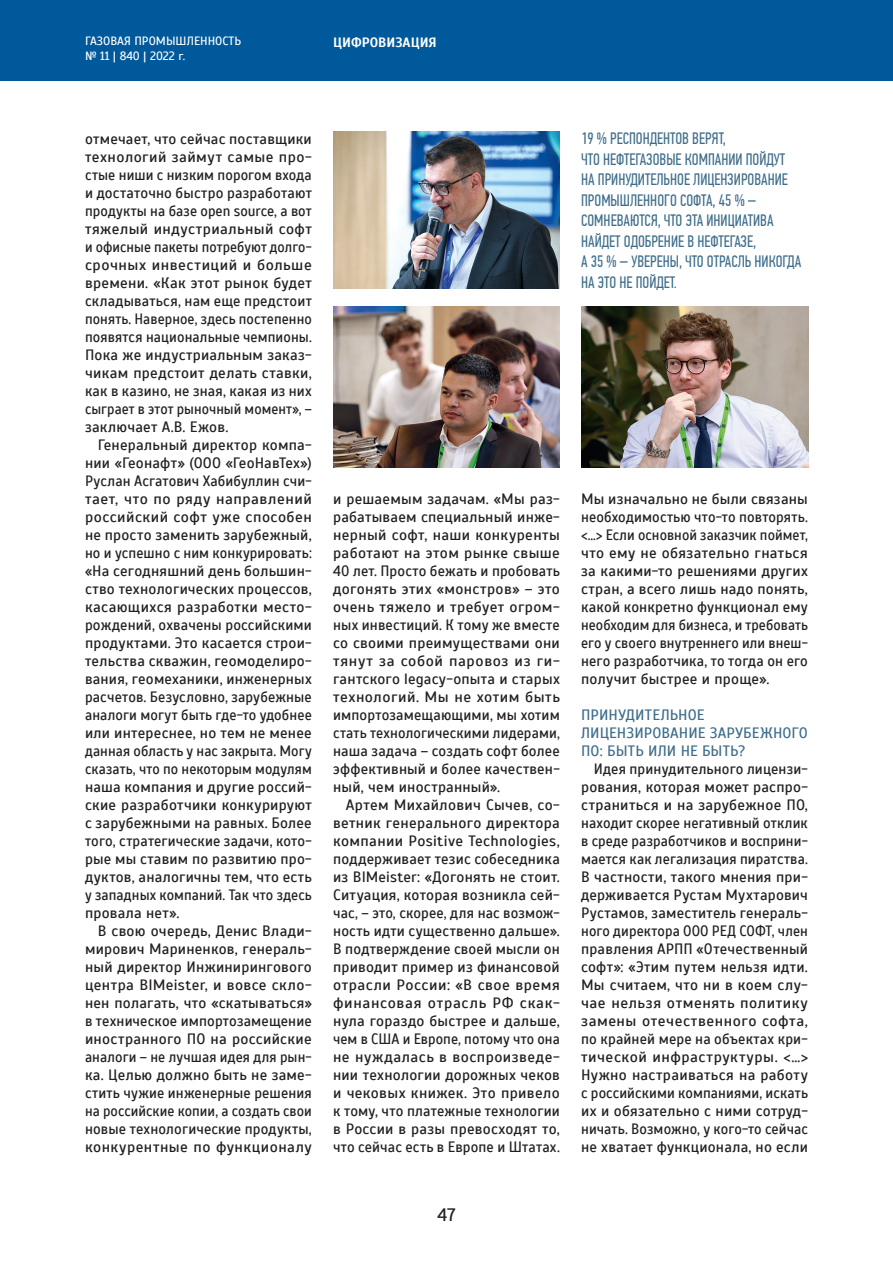
<style>
.page{position:relative;width:893px;height:1263px;background:#fff}
.page>*{position:absolute;margin:0;border:0;box-sizing:border-box;transform-origin:0 0}
.t1{font:18px "Scada";color:#231f20}
.t2{font:16.5px/20.5px "PF Din Text Comp Pro";color:#3e6d8b}
.text-main{font:15px/18px "Scada";letter-spacing:.01em;color:#231f20;text-align:justify}
.text-main-2{font:15px/18px "Scada";letter-spacing:.01em;color:#231f20;text-align:justify;scale:.96 1}
.podzag_нов{font:15px/18px "Scada";letter-spacing:.005em;color:#3e6d8b}
.t3{font:700 13.5px "Scada";color:#fff}
.t4{font:12px/14.4px "Scada";color:#fff}
</style>
<div class="page">
<div style="left:0;top:0;width:893px;height:81px;background:#00599b"></div>
<img style="left:581px;top:306px;width:227px;height:162px">
<img style="left:333px;top:132px;width:227px;height:156px">
<img style="left:333px;top:306px;width:227px;height:162px">
<p class="t4" style="left:85px;top:34px;width:158px">ГАЗОВАЯ ПРОМЫШЛЕННОСТЬ № 11 | 840 | 2022 г.</p>
<p class="t3" style="left:333px;top:34px;width:105px">ЦИФРОВИЗАЦИЯ</p>
<p class="text-main" style="left:85px;top:130px;width:228px">отмечает, что сейчас поставщики технологий займут самые про&shy;стые ниши с низким порогом входа и достаточно быстро разработают продукты на базе open source, а вот тяжелый индустриальный софт и офисные пакеты потребуют долго&shy;срочных инвестиций и больше времени. «Как этот рынок будет складываться, нам еще предстоит понять. Наверное, здесь постепенно появятся национальные чемпионы.<br>Пока же индустриальным заказ&shy;чикам предстоит делать ставки, как в казино, не зная, какая из них сыграет в этот рыночный момент», – заключает А.В. Ежов.</p>
<p class="text-main" style="left:85px;top:436px;width:228px;text-indent:13px">Генеральный директор компа&shy;нии «Геонафт» (ООО «ГеоНавТех»)<br>Руслан Асгатович Хабибуллин счи&shy;тает, что по ряду направлений российский софт уже способен не просто заменить зарубежный, но и успешно с ним конкурировать: «На сегодняшний день большин&shy;ство технологических процессов, касающихся разработки место&shy;рождений, охвачены российскими продуктами. Это касается строи&shy;тельства скважин, геомоделиро&shy;вания, геомеханики, инженерных расчетов. Безусловно, зарубежные аналоги могут быть где‑то удобнее или интереснее, но тем не менее данная область у нас закрыта. Могу сказать, что по некоторым модулям наша компания и другие россий&shy;ские разработчики конкурируют с зарубежными на равных. Более того, стратегические задачи, кото&shy;рые мы ставим по развитию про&shy;дуктов, аналогичны тем, что есть у западных компаний. Так что здесь провала нет».</p>
<p class="text-main" style="left:85px;top:922px;width:228px;text-indent:13px">В свою очередь, Денис Влади&shy;мирович Мариненков, генераль&shy;ный директор Инжинирингового центра BIMeister, и вовсе скло&shy;нен полагать, что «скатываться» в техническое импортозамещение иностранного ПО на российские аналоги – не лучшая идея для рын&shy;ка. Целью должно быть не заме&shy;стить чужие инженерные решения на российские копии, а создать свои новые технологические продукты, конкурентные по функционалу</p>
<p class="text-main" style="left:333px;top:490px;width:228px">и решаемым задачам. «Мы раз&shy;рабатываем специальный инже&shy;нерный софт, наши конкуренты работают на этом рынке свыше 40 лет. Просто бежать и пробовать догонять этих «монстров» – это очень тяжело и требует огром&shy;ных инвестиций. К тому же вместе со своими преимуществами они тянут за собой паровоз из ги&shy;гантского legacy-опыта и старых технологий. Мы не хотим быть импортозамещающими, мы хотим стать технологическими лидерами, наша задача – создать софт более эффективный и более качествен&shy;ный, чем иностранный».</p>
<p class="text-main" style="left:333px;top:796px;width:228px;text-indent:13px">Артем Михайлович Сычев, со&shy;ветник генерального директора компании Positive Technologies, поддерживает тезис собеседника из BIMeister: «Догонять не стоит.<br>Ситуация, которая возникла сей&shy;час, – это, скорее, для нас возмож&shy;ность идти существенно дальше».<br>В подтверждение своей мысли он приводит пример из финансовой отрасли России: «В свое время финансовая отрасль РФ скак&shy;нула гораздо быстрее и дальше, чем в США и Европе, потому что она не нуждалась в воспроизведе&shy;нии технологии дорожных чеков и чековых книжек. Это привело к тому, что платежные технологии в России в разы превосходят то, что сейчас есть в Европе и Штатах.</p>
<p class="t1" style="left:438px;top:1204px;width:19px">47</p>
<p class="t2" style="left:581px;top:128px;width:222px">19 % РЕСПОНДЕНТОВ ВЕРЯТ,<br>ЧТО НЕФТЕГАЗОВЫЕ КОМПАНИИ ПОЙДУТ<br>НА ПРИНУДИТЕЛЬНОЕ ЛИЦЕНЗИРОВАНИЕ<br>ПРОМЫШЛЕННОГО СОФТА, 45 % –<br>СОМНЕВАЮТСЯ, ЧТО ЭТА ИНИЦИАТИВА<br>НАЙДЕТ ОДОБРЕНИЕ В НЕФТЕГАЗЕ,<br>А 35 % – УВЕРЕНЫ, ЧТО ОТРАСЛЬ НИКОГДА<br>НА ЭТО НЕ ПОЙДЕТ.</p>
<p class="text-main" style="left:581px;top:490px;width:228px">Мы изначально не были связаны необходимостью что‑то повторять. &lt;…&gt; Если основной заказчик поймет, что ему не обязательно гнаться за какими‑то решениями других стран, а всего лишь надо понять, какой конкретно функционал ему необходим для бизнеса, и требовать его у своего внутреннего или внеш&shy;него разработчика, то тогда он его получит быстрее и проще».</p>
<p class="podzag_нов" style="left:581px;top:706px;width:228px">ПРИНУДИТЕЛЬНОЕ<br>ЛИЦЕНЗИРОВАНИЕ ЗАРУБЕЖНОГО<br>ПО: БЫТЬ ИЛИ НЕ БЫТЬ?</p>
<p class="text-main-2" style="left:581px;top:760px;width:238px;text-indent:13px">Идея принудительного лицензи&shy;рования, которая может распро&shy;страниться и на зарубежное ПО, находит скорее негативный отклик в среде разработчиков и восприни&shy;мается как легализация пиратства.<br>В частности, такого мнения при&shy;держивается Рустам Мухтарович Рустамов, заместитель генераль&shy;ного директора ООО РЕД СОФТ, член правления АРПП «Отечественный софт»: «Этим путем нельзя идти.<br>Мы считаем, что ни в коем слу&shy;чае нельзя отменять политику замены отечественного софта, по крайней мере на объектах кри&shy;тической инфраструктуры. &lt;…&gt; Нужно настраиваться на работу с российскими компаниями, искать их и обязательно с ними сотруд&shy;ничать. Возможно, у кого‑то сейчас не хватает функционала, но если</p>
</div>
